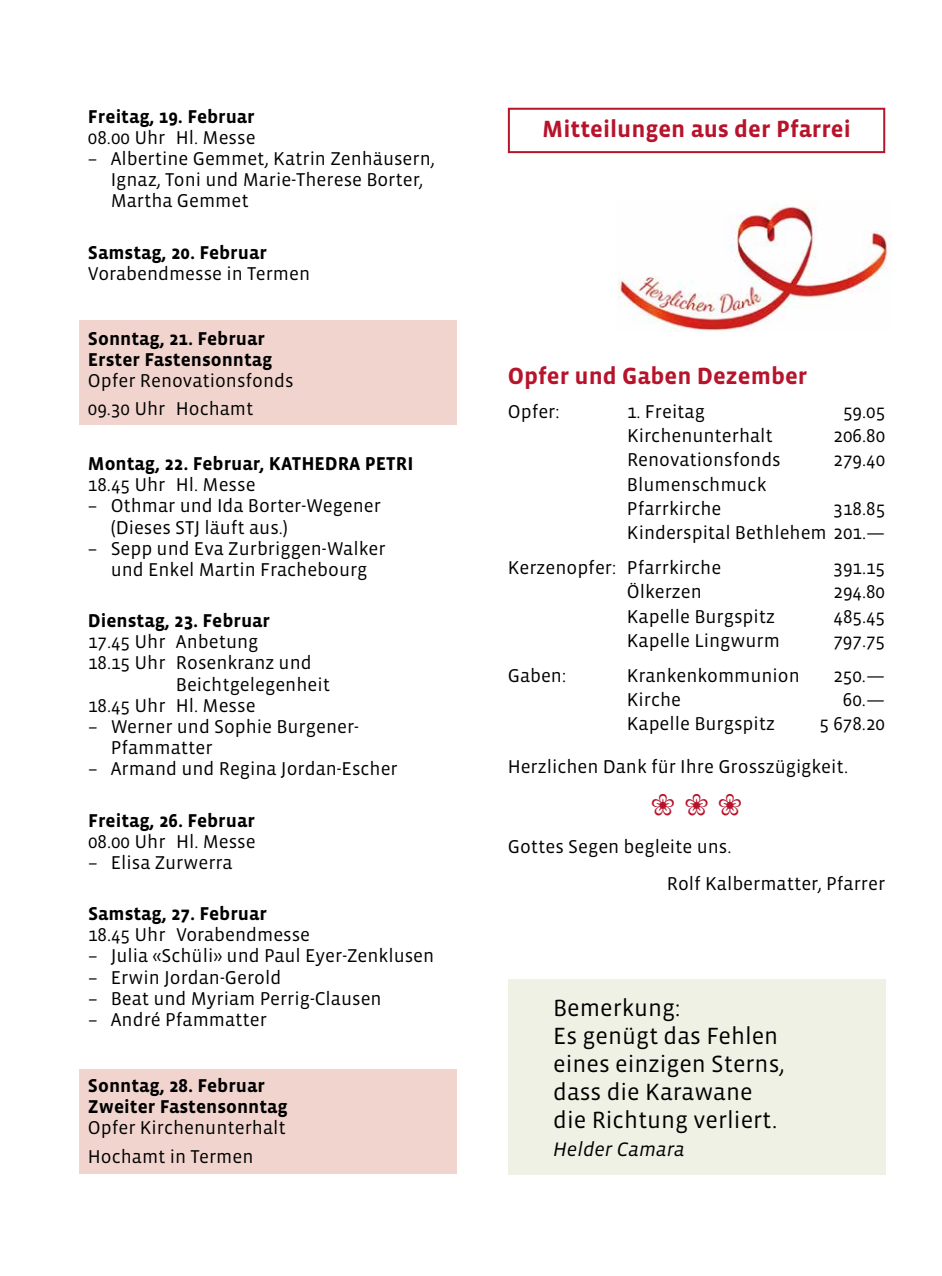
<style>
.page{position:relative;width:942px;height:1276px;background:#fff}
.page>*{position:absolute;margin:0;border:0;box-sizing:border-box;transform-origin:0 0}
.t1{font:30px "Zapf Dingbats ITC";color:#b7142c}
.t2{font:24px/28px "Vista Sans";color:#000}
.t3{font:700 24px "Vista Sans";color:#b7142c}
.t4{font:italic 20px "Vista Sans";color:#000}
.t5{font:19px/21.2px "Vista Sans";color:#000}
.t6{font:700 19px/21px "Vista Sans";color:#000}
</style>
<div class="page">
<div style="left:79px;top:320px;width:377px;height:105px;background:#f0d4cd"></div>
<div style="left:507px;top:108px;width:377px;height:45px;border:2px solid #b7142c"></div>
<div style="left:79px;top:1069px;width:377px;height:105px;background:#f0d4cd"></div>
<img style="left:617px;top:204px;width:274px;height:127px">
<div style="left:507px;top:979px;width:377px;height:195px;background:#eff1e4"></div>
<p class="t6" style="left:88px;top:106px;width:168px">Freitag, 19. Februar</p>
<p class="t5" style="left:88px;top:127px;width:169px">08.00 Uhr Hl. Messe</p>
<p class="t5" style="left:111px;top:148px;width:325px;text-indent:-23px">– Albertine Gemmet, Katrin Zenhäusern,<br>Ignaz, Toni und Marie-Therese Borter,<br>Martha Gemmet</p>
<p class="t6" style="left:88px;top:242px;width:180px">Samstag, 20. Februar</p>
<p class="t5" style="left:88px;top:263px;width:223px">Vorabendmesse in Termen</p>
<p class="t6" style="left:88px;top:329px;width:186px">Sonntag, 21. Februar<br>Erster Fastensonntag</p>
<p class="t5" style="left:88px;top:367px;width:207px;line-height:28px">Opfer Renovationsfonds<br>09.30 Uhr Hochamt</p>
<p class="t6" style="left:88px;top:453px;width:327px">Montag, 22. Februar, KATHEDRA PETRI</p>
<p class="t5" style="left:88px;top:475px;width:169px">18.45 Uhr Hl. Messe</p>
<p class="t5" style="left:111px;top:496px;width:272px;text-indent:-23px">– Othmar und Ida Borter-Wegener (Dieses STJ läuft aus.)</p>
<p class="t5" style="left:88px;top:538px;width:299px;text-align:center">– Sepp und Eva Zurbriggen-Walker und Enkel Martin Frachebourg</p>
<p class="t6" style="left:88px;top:610px;width:183px">Dienstag, 23. Februar</p>
<p class="t5" style="left:88px;top:632px;width:172px">17.45 Uhr Anbetung</p>
<p class="t5" style="left:88px;top:653px;width:225px">18.15 Uhr Rosenkranz und</p>
<p class="t5" style="left:176px;top:674px;width:155px">Beichtgelegenheit</p>
<p class="t5" style="left:88px;top:695px;width:169px">18.45 Uhr Hl. Messe</p>
<p class="t5" style="left:111px;top:716px;width:250px;text-indent:-23px">– Werner und Sophie Burgener-<br>Pfammatter</p>
<p class="t5" style="left:88px;top:758px;width:311px">– Armand und Regina Jordan-Escher</p>
<p class="t6" style="left:88px;top:810px;width:168px">Freitag, 26. Februar</p>
<p class="t5" style="left:88px;top:831px;width:169px">08.00 Uhr Hl. Messe</p>
<p class="t5" style="left:88px;top:852px;width:146px">– Elisa Zurwerra</p>
<p class="t6" style="left:88px;top:903px;width:180px">Samstag, 27. Februar</p>
<p class="t5" style="left:88px;top:924px;width:223px">18.45 Uhr Vorabendmesse</p>
<p class="t5" style="left:88px;top:946px;width:347px">– Julia «Schüli» und Paul Eyer-Zenklusen</p>
<p class="t5" style="left:88px;top:967px;width:195px">– Erwin Jordan-Gerold</p>
<p class="t5" style="left:88px;top:988px;width:295px">– Beat und Myriam Perrig-Clausen</p>
<p class="t5" style="left:88px;top:1009px;width:180px">– André Pfammatter</p>
<p class="t6" style="left:88px;top:1076px;width:201px">Sonntag, 28. Februar<br>Zweiter Fastensonntag</p>
<p class="t5" style="left:88px;top:1114px;width:199px;line-height:28px">Opfer Kirchenunterhalt<br>Hochamt in Termen</p>
<p class="t3" style="left:542px;top:116px;width:310px">Mitteilungen aus der Pfarrei</p>
<p class="t3" style="left:507px;top:363px;width:301px">Opfer und Gaben Dezember</p>
<p class="t5" style="left:507px;top:401px;width:53px">Opfer:</p>
<p class="t5" style="left:626px;top:401px;width:79px">1. Freitag</p>
<p class="t5" style="left:842px;top:401px;width:44px">59.05</p>
<p class="t5" style="left:626px;top:425px;width:147px">Kirchenunterhalt</p>
<p class="t5" style="left:833px;top:425px;width:53px">206.80</p>
<p class="t5" style="left:626px;top:450px;width:155px">Renovationsfonds</p>
<p class="t5" style="left:833px;top:450px;width:53px">279.40</p>
<p class="t5" style="left:626px;top:472px;width:141px;line-height:24.4px">Blumenschmuck<br>Pfarrkirche</p>
<p class="t5" style="left:626px;top:497px;width:259px;line-height:24.4px;text-align:right">318.85<br>Kinderspital Bethlehem 201.—</p>
<p class="t5" style="left:507px;top:557px;width:215px">Kerzenopfer: Pfarrkirche</p>
<p class="t5" style="left:833px;top:557px;width:53px">391.15</p>
<p class="t5" style="left:626px;top:582px;width:76px">Ölkerzen</p>
<p class="t5" style="left:833px;top:582px;width:53px">294.80</p>
<p class="t5" style="left:626px;top:606px;width:150px">Kapelle Burgspitz</p>
<p class="t5" style="left:833px;top:606px;width:53px">485.45</p>
<p class="t5" style="left:626px;top:630px;width:154px">Kapelle Lingwurm</p>
<p class="t5" style="left:833px;top:630px;width:53px">797.75</p>
<p class="t5" style="left:507px;top:665px;width:60px">Gaben:</p>
<p class="t5" style="left:626px;top:665px;width:174px">Krankenkommunion</p>
<p class="t5" style="left:833px;top:665px;width:53px">250.—</p>
<p class="t5" style="left:626px;top:689px;width:56px">Kirche</p>
<p class="t5" style="left:842px;top:689px;width:44px">60.—</p>
<p class="t5" style="left:626px;top:714px;width:150px">Kapelle Burgspitz</p>
<p class="t5" style="left:819px;top:714px;width:67px">5 678.20</p>
<p class="t5" style="left:507px;top:756px;width:342px">Herzlichen Dank für Ihre Grosszügigkeit.</p>
<h1 class="t1" style="left:650px;top:790px;width:93px">❀ ❀ ❀</h1>
<p class="t5" style="left:666px;top:828px;width:220px;line-height:37.6px;text-indent:-159px">Gottes Segen begleite uns.<br>Rolf Kalbermatter, Pfarrer</p>
<p class="t2" style="left:553px;top:994px;width:233px">Bemerkung:<br>Es genügt das Fehlen eines einzigen Sterns, dass die Karawane die Richtung verliert.</p>
<p class="t4" style="left:553px;top:1139px;width:133px">Helder Camara</p>
</div>
